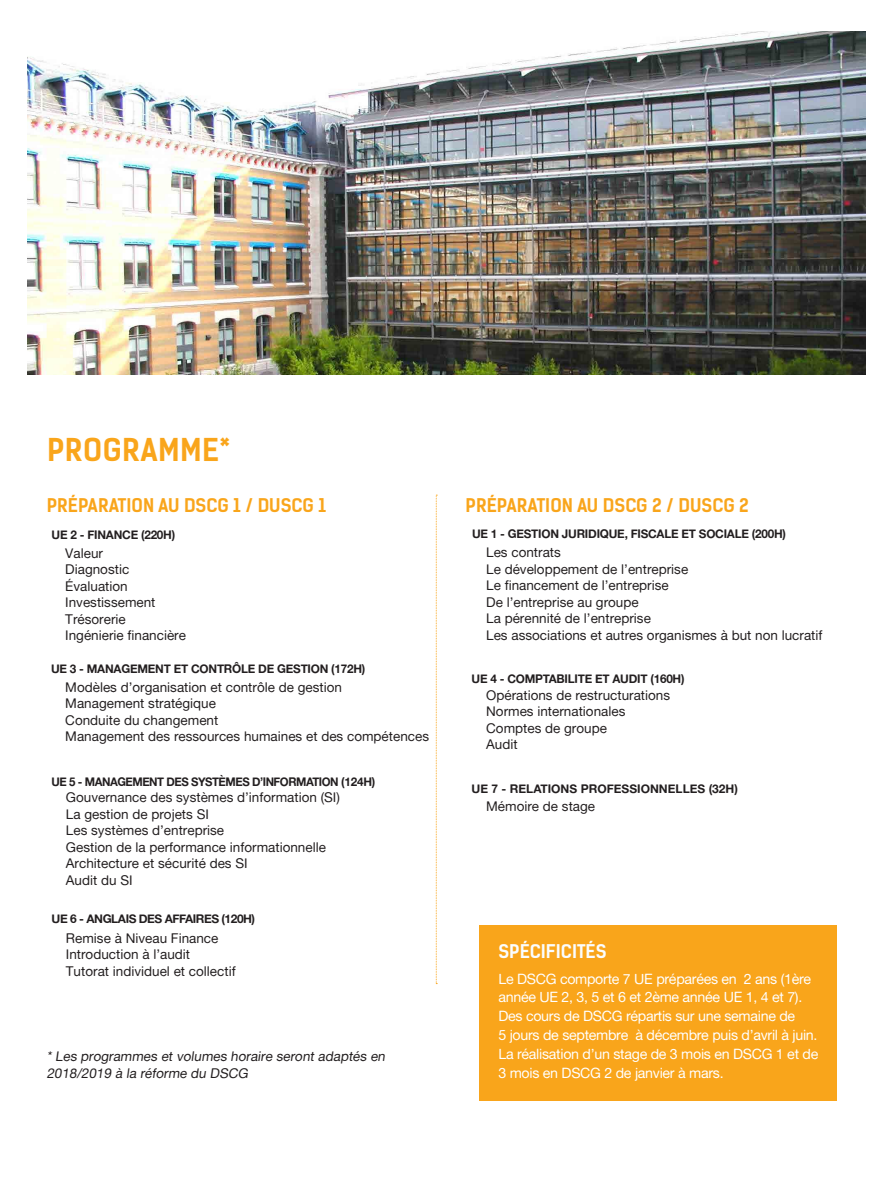
<style>
.page{position:relative;width:893px;height:1191px;background:#fff}
.page>*{position:absolute;margin:0;border:0;box-sizing:border-box;transform-origin:0 0}
.t1{font:700 30px "Kelson Sans";letter-spacing:.015em;color:#f9a51b}
.t2{font:700 18px "Kelson Sans";color:#f9a51b}
.t3{font:700 18px "Kelson Sans";color:#fbfdfe}
.t4{font:14.25px/18.8px "Alte Haas Grotesk";letter-spacing:-.02em;color:#fff}
.t5{font:13.5px/16.5px "Alte Haas Grotesk";color:#231f20}
.t6{font:12px "Alte Haas Grotesk Bold";letter-spacing:-.02em;color:#231f20}
.t7{font:12px "Alte Haas Grotesk Bold";letter-spacing:-.04em;color:#231f20;scale:.95 1}
.t8{font:12px "Alte Haas Grotesk Bold";color:#231f20}
.t9{font:12px "Alte Haas Grotesk Bold";letter-spacing:-.04em;color:#231f20}
</style>
<div class="page">
<img style="left:28px;top:32px;width:837px;height:343px">
<div style="left:479px;top:925px;width:358px;height:176px;background:#f9a51b"></div>
<svg style="left:436px;top:495px;width:1px;height:489px"></svg>
<p class="t1" style="left:47px;top:431px;width:184px">PROGRAMME*</p>
<p class="t2" style="left:47px;top:494px;width:281px">PRÉPARATION AU DSCG 1 / DUSCG 1</p>
<p class="t5" style="left:65px;top:544px;width:39px">Valeur</p>
<p class="t5" style="left:65px;top:561px;width:66px">Diagnostic</p>
<p class="t5" style="left:65px;top:577px;width:64px">Évaluation</p>
<p class="t5" style="left:65px;top:594px;width:92px">Investissement</p>
<p class="t5" style="left:65px;top:610px;width:62px">Trésorerie</p>
<p class="t5" style="left:65px;top:627px;width:122px">Ingénierie financière</p>
<p class="t6" style="left:52px;top:527px;width:125px">UE 2 - FINANCE (220H)</p>
<p class="t6" style="left:51px;top:661px;width:316px">UE 3 - MANAGEMENT ET CONTRÔLE DE GESTION (172H)</p>
<p class="t5" style="left:65px;top:678px;width:278px">Modèles d’organisation et contrôle de gestion</p>
<p class="t5" style="left:65px;top:695px;width:152px">Management stratégique</p>
<p class="t5" style="left:65px;top:711px;width:155px">Conduite du changement</p>
<p class="t5" style="left:65px;top:728px;width:365px">Management des ressources humaines et des compétences</p>
<p class="t7" style="left:52px;top:774px;width:342px">UE 5 - MANAGEMENT DES SYSTÈMES D’INFORMATION (124H)</p>
<p class="t5" style="left:66px;top:789px;width:276px">Gouvernance des systèmes d’information (SI)</p>
<p class="t5" style="left:66px;top:805px;width:145px">La gestion de projets SI</p>
<p class="t5" style="left:66px;top:822px;width:160px">Les systèmes d’entreprise</p>
<p class="t5" style="left:66px;top:838px;width:262px">Gestion de la performance informationnelle</p>
<p class="t5" style="left:66px;top:855px;width:183px">Architecture et sécurité des SI</p>
<p class="t5" style="left:66px;top:871px;width:68px">Audit du SI</p>
<p class="t9" style="left:52px;top:911px;width:205px">UE 6 - ANGLAIS DES AFFAIRES (120H)</p>
<p class="t5" style="left:66px;top:929px;width:154px">Remise à Niveau Finance</p>
<p class="t5" style="left:66px;top:945px;width:126px">Introduction à l’audit</p>
<p class="t5" style="left:66px;top:962px;width:171px">Tutorat individuel et collectif</p>
<p class="t5" style="left:47px;top:1048px;width:342px">* Les programmes et volumes horaire seront adaptés en<br>2018/2019 à la réforme du DSCG</p>
<p class="t2" style="left:466px;top:494px;width:285px">PRÉPARATION AU DSCG 2 / DUSCG 2</p>
<p class="t6" style="left:472px;top:526px;width:316px">UE 1 - GESTION JURIDIQUE, FISCALE ET SOCIALE (200H)</p>
<p class="t5" style="left:486px;top:544px;width:76px">Les contrats</p>
<p class="t5" style="left:486px;top:560px;width:204px">Le développement de l’entreprise</p>
<p class="t5" style="left:486px;top:577px;width:184px">Le financement de l’entreprise</p>
<p class="t5" style="left:486px;top:593px;width:154px">De l’entreprise au groupe</p>
<p class="t5" style="left:486px;top:610px;width:166px">La pérennité de l’entreprise</p>
<p class="t5" style="left:486px;top:626px;width:338px">Les associations et autres organismes à but non lucratif</p>
<p class="t6" style="left:471px;top:671px;width:215px">UE 4 - COMPTABILITE ET AUDIT (160H)</p>
<p class="t5" style="left:486px;top:686px;width:186px">Opérations de restructurations</p>
<p class="t5" style="left:486px;top:703px;width:141px">Normes internationales</p>
<p class="t5" style="left:486px;top:719px;width:122px">Comptes de groupe</p>
<p class="t5" style="left:486px;top:736px;width:33px">Audit</p>
<p class="t8" style="left:471px;top:781px;width:268px">UE 7 - RELATIONS PROFESSIONNELLES (32H)</p>
<p class="t5" style="left:486px;top:798px;width:111px">Mémoire de stage</p>
<p class="t3" style="left:498px;top:940px;width:110px">SPÉCIFICITÉS</p>
<p class="t4" style="left:498px;top:969px;width:321px">Le DSCG comporte 7 UE préparées en 2 ans (1ère année UE 2, 3, 5 et 6 et 2ème année UE 1, 4 et 7).<br>Des cours de DSCG répartis sur une semaine de<br>5 jours de septembre à décembre puis d’avril à juin.<br>La réalisation d’un stage de 3 mois en DSCG 1 et de 3 mois en DSCG 2 de janvier à mars.</p>
</div>
